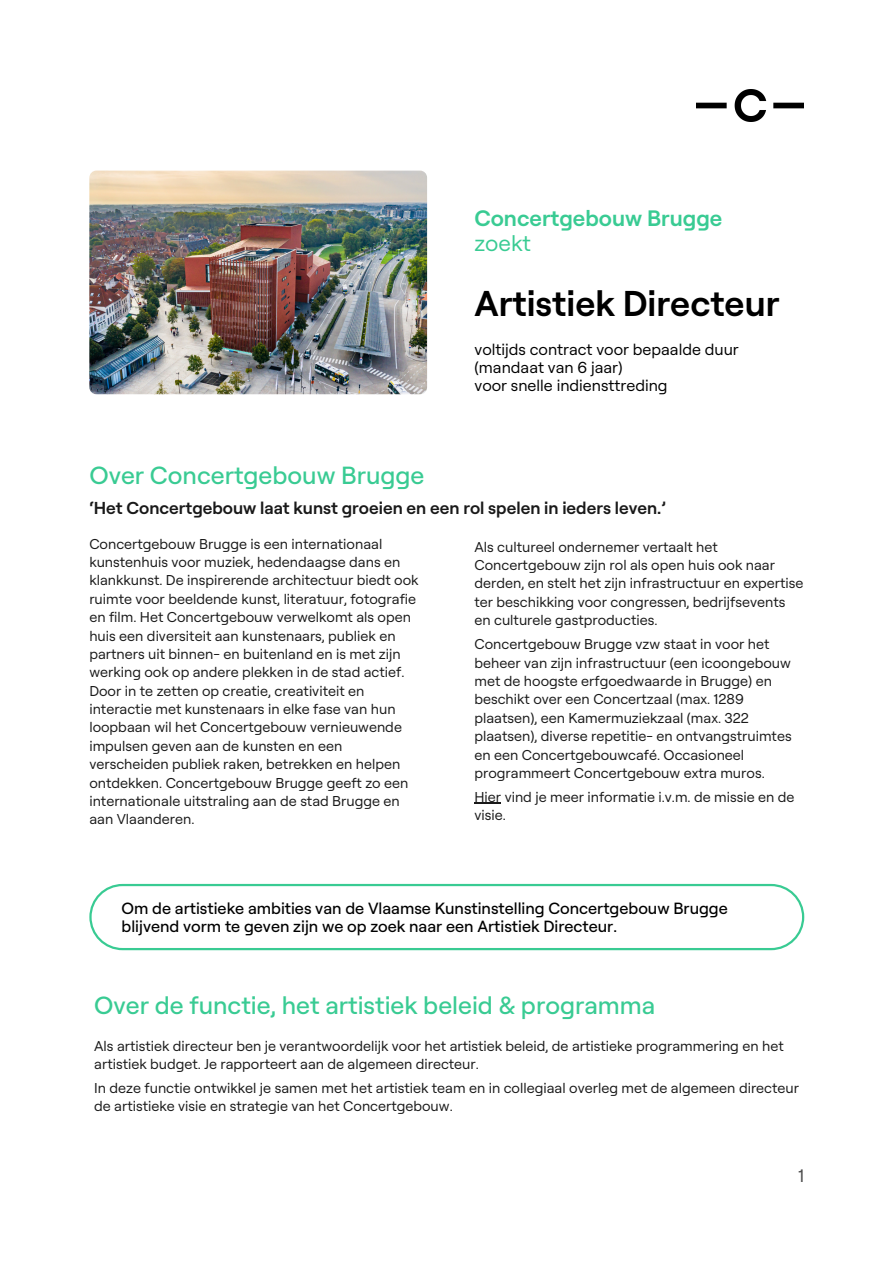
<style>
.page{position:relative;width:894px;height:1264px;background:#fff}
.page>*{position:absolute;margin:0;border:0;box-sizing:border-box;transform-origin:0 0}
.t1{font:600 35.85px "Roobert";color:#000}
.t2{font:500 24.75px "Roobert";color:#39cb93}
.t3{font:600 22.35px/25.2px "Roobert";color:#39cb93}
.t4{font:18px "Roobert";color:#4d4d4d}
.t5{font:600 17.25px "Roobert";color:#191919}
.t6{font:500 16.2px/17.9px "Roobert";color:#000}
.t7{font:15.9px/17.7px "Roobert";color:#000}
.t8{font:14.25px/18.3px "Roobert";color:#191919}
.s1{font-weight:400}
</style>
<div class="page">
<img style="left:696px;top:89px;width:107px;height:33px">
<svg style="left:89px;top:883px;width:715px;height:67px"></svg>
<svg style="left:474px;top:802px;width:27px;height:1px"></svg>
<img style="left:89px;top:171px;width:338px;height:223px;border-radius:7px">
<h5 class="t2" style="left:89px;top:459px;width:336px">Over Concertgebouw Brugge</h5>
<p class="t3" style="left:474px;top:205px;width:249px">Concertgebouw Brugge <span class="s1">zoekt</span></p>
<h3 class="t1" style="left:474px;top:280px;width:306px">Artistiek Directeur</h3>
<h1 class="t7" style="left:474px;top:340px;width:266px">voltijds contract voor bepaalde duur (mandaat van 6 jaar)<br>voor snelle indiensttreding</h1>
<p class="t5" style="left:89px;top:497px;width:578px">‘Het Concertgebouw laat kunst groeien en een rol spelen in ieders leven.’</p>
<h4 class="t8" style="left:89px;top:534px;width:330px">Concertgebouw Brugge is een internationaal kunstenhuis voor muziek, hedendaagse dans en klankkunst. De inspirerende architectuur biedt ook ruimte voor beeldende kunst, literatuur, fotografie en film. Het Concertgebouw verwelkomt als open huis een diversiteit aan kunstenaars, publiek en partners uit binnen- en buitenland en is met zijn werking ook op andere plekken in de stad actief.<br>Door in te zetten op creatie, creativiteit en interactie met kunstenaars in elke fase van hun loopbaan wil het Concertgebouw vernieuwende impulsen geven aan de kunsten en een verscheiden publiek raken, betrekken en helpen ontdekken. Concertgebouw Brugge geeft zo een internationale uitstraling aan de stad Brugge en aan Vlaanderen.</h4>
<p class="t8" style="left:474px;top:537px;width:330px">Als cultureel ondernemer vertaalt het Concertgebouw zijn rol als open huis ook naar derden, en stelt het zijn infrastructuur en expertise ter beschikking voor congressen, bedrijfsevents en culturele gastproducties.</p>
<p class="t8" style="left:474px;top:634px;width:318px">Concertgebouw Brugge vzw staat in voor het beheer van zijn infrastructuur (een icoongebouw met de hoogste erfgoedwaarde in Brugge) en beschikt over een Concertzaal (max. 1289 plaatsen), een Kamermuziekzaal (max. 322 plaatsen), diverse repetitie- en ontvangstruimtes en een Concertgebouwcafé. Occasioneel programmeert Concertgebouw extra muros.</p>
<p class="t8" style="left:474px;top:787px;width:321px">Hier vind je meer informatie i.v.m. de missie en de visie.</p>
<h2 class="t6" style="left:122px;top:898px;width:607px">Om de artistieke ambities van de Vlaamse Kunstinstelling Concertgebouw Brugge blijvend vorm te geven zijn we op zoek naar een Artistiek Directeur.</h2>
<h2 class="t2" style="left:94px;top:989px;width:562px">Over de functie, het artistiek beleid &amp; programma</h2>
<p class="t8" style="left:94px;top:1036px;width:690px">Als artistiek directeur ben je verantwoordelijk voor het artistiek beleid, de artistieke programmering en het artistiek budget. Je rapporteert aan de algemeen directeur.</p>
<p class="t8" style="left:94px;top:1078px;width:706px">In deze functie ontwikkel je samen met het artistiek team en in collegiaal overleg met de algemeen directeur de artistieke visie en strategie van het Concertgebouw.</p>
<h4 class="t4" style="left:798px;top:1163px;width:7px">1</h4>
</div>
